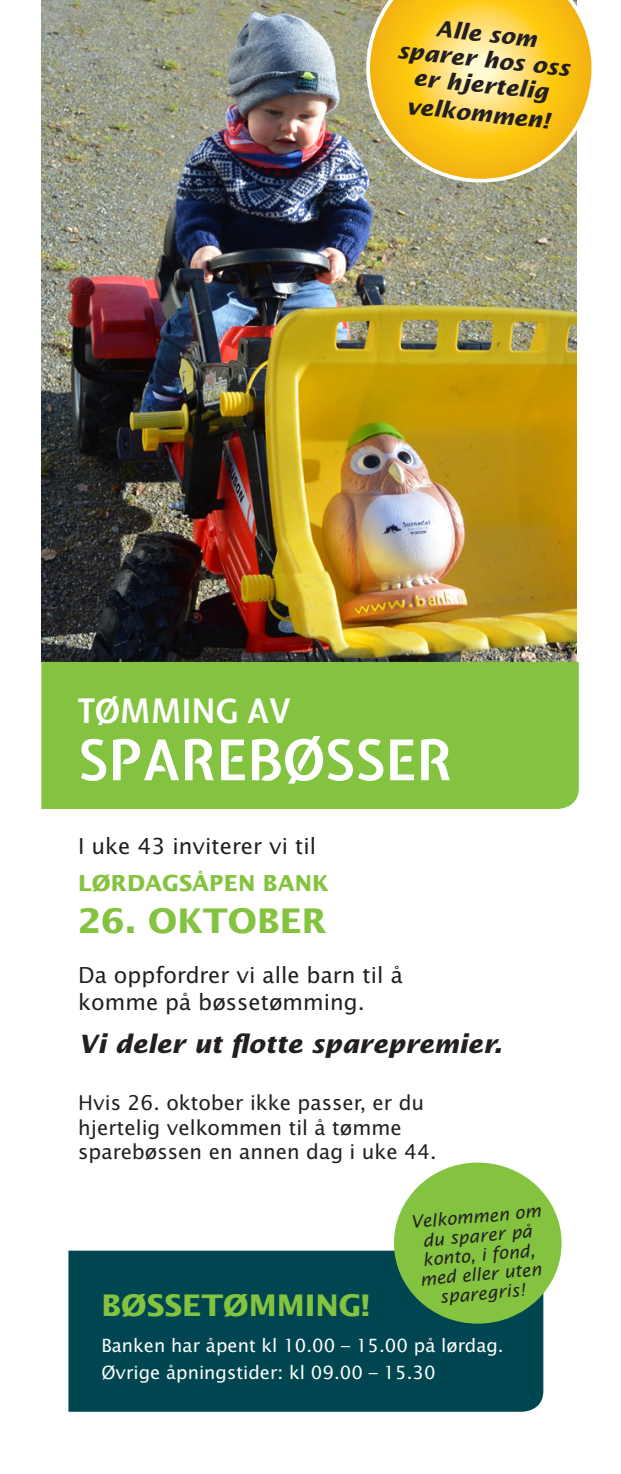
<style>
.page{position:relative;width:621px;height:1474px;background:#fff}
.page>*{position:absolute;margin:0;border:0;box-sizing:border-box;transform-origin:0 0}
.t1{font:700 56px "Expletus Sans";color:#fff;scale:.94 1}
.t2{font:700 33.95px "Lucida Sans Std";color:#84c340}
.t3{font:700 33.43px "Expletus Sans";color:#fff;scale:.94 1}
.t4{font:700 29.75px "Lucida Sans Std";color:#84c340}
.t5{font:italic 700 25.2px "Lucida Sans Std";color:#231f20}
.t6{font:22.05px/26.4px "Lucida Sans Std";color:#231f20}
.t7{font:italic 700 22.05px/25.6px "Lucida Sans Std";color:#231f20;text-align:center}
.t8{font:700 22.05px "Lucida Sans Std";color:#84c340}
.t9{font:20.3px/24.5px "Lucida Sans Std";color:#231f20}
.t10{font:18.2px "Lucida Sans Std";color:#fff}
.t11{font:italic 17.5px/19.2px "Lucida Sans";color:#231f20;text-align:center}
</style>
<div class="page">
<img style="left:41px;top:0;width:534px;height:662px">
<div style="left:68px;top:1250px;width:475px;height:161px;background:#004650"></div>
<div style="left:41px;top:662px;width:537px;height:147px;background:#84c340"></div>
<svg style="left:366px;top:0;width:226px;height:182px;background:#f0ca4e"></svg>
<div style="left:393px;top:1162px;width:168px;height:161px;background:#84c340;border-radius:50%"></div>
<p class="t7" style="left:401px;top:13px;width:175px;rotate:6deg">Alle som sparer hos oss er hjertelig</p>
<p class="t7" style="left:407px;top:93px;width:146px;rotate:6deg">velkommen!</p>
<p class="t3" style="left:78px;top:692px;width:227px">TØMMING AV</p>
<p class="t1" style="left:78px;top:729px;width:399px">SPAREBØSSER</p>
<p class="t6" style="left:78px;top:833px;width:239px">I uke 43 inviterer vi til</p>
<p class="t8" style="left:78px;top:870px;width:252px">LØRDAGSÅPEN BANK</p>
<p class="t2" style="left:78px;top:901px;width:250px">26. OKTOBER</p>
<p class="t6" style="left:78px;top:962px;width:326px">Da oppfordrer vi alle barn til å komme på bøssetømming.</p>
<p class="t5" style="left:78px;top:1029px;width:425px">Vi deler ut flotte sparepremier.</p>
<p class="t9" style="left:78px;top:1090px;width:359px">Hvis 26. oktober ikke passer, er du hjertelig velkommen til å tømme sparebøssen en annen dag i uke 44.</p>
<p class="t11" style="left:409px;top:1212px;width:132px;rotate:-5deg">Velkommen om du sparer på konto, i fond, med eller uten sparegris!</p>
<p class="t4" style="left:101px;top:1288px;width:269px">BØSSETØMMING!</p>
<p class="t10" style="left:101px;top:1334px;width:403px">Banken har åpent kl 10.00 – 15.00 på lørdag.</p>
<p class="t10" style="left:101px;top:1361px;width:335px">Øvrige åpningstider: kl 09.00 – 15.30</p>
</div>
